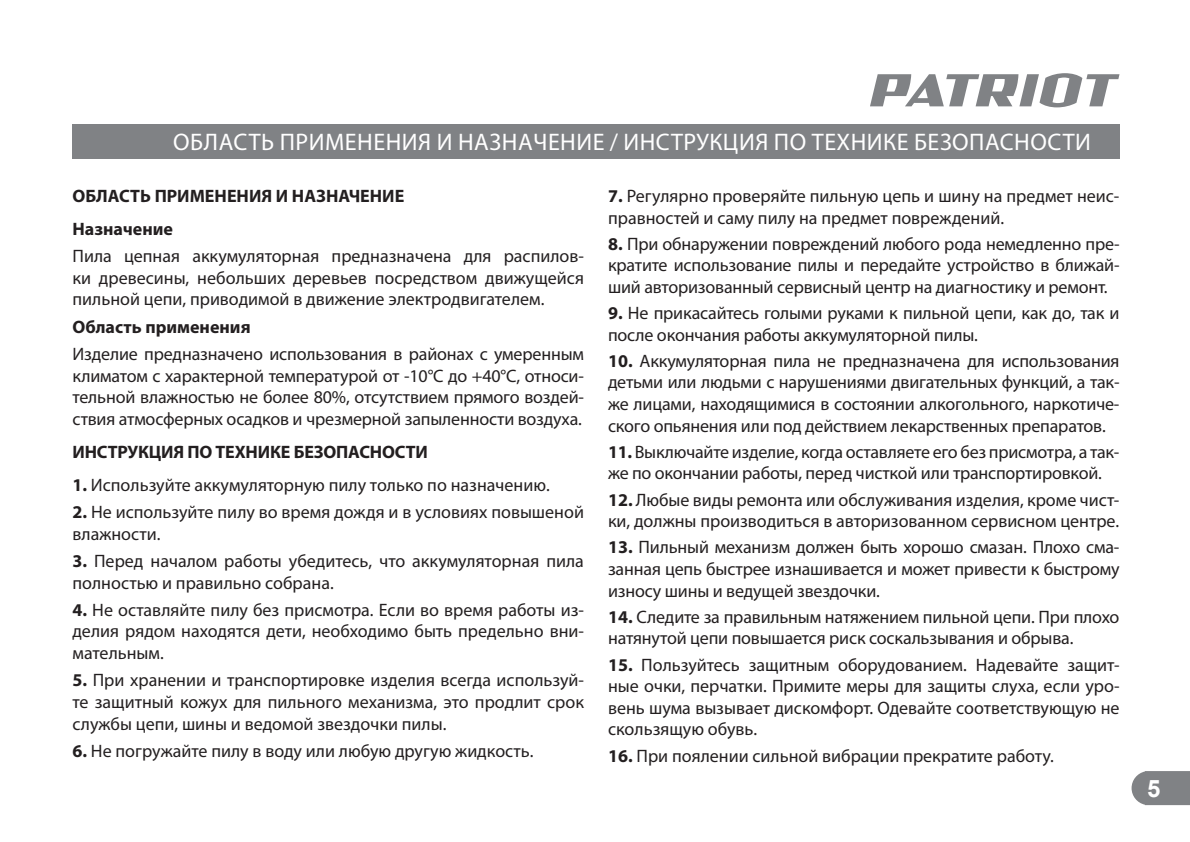
<style>
.page{position:relative;width:1190px;height:842px;background:#fff}
.page>*{position:absolute;margin:0;border:0;box-sizing:border-box;transform-origin:0 0}
.t1{font:24px "Myriad Pro";letter-spacing:.02em;color:#fff}
.t2{font:700 24px "Arial";color:#fff}
.t3{font:18px/21.6px "Myriad Pro";letter-spacing:-.005em;color:#231f20;text-align:justify}
.t4{font:700 18px/33px "Myriad Pro";color:#231f20}
.s1{font-weight:700}
</style>
<div class="page">
<svg style="left:1131px;top:771px;width:58px;height:33px;background:#888a8d"></svg>
<svg style="left:870px;top:73px;width:249px;height:34px"></svg>
<div style="left:72px;top:124px;width:1047px;height:34px;background:#808285"></div>
<h1 class="t1" style="left:173px;top:130px;width:919px">ОБЛАСТЬ ПРИМЕНЕНИЯ И НАЗНАЧЕНИЕ / ИНСТРУКЦИЯ ПО ТЕХНИКЕ БЕЗОПАСНОСТИ</h1>
<p class="t4" style="left:72px;top:180px;width:333px">ОБЛАСТЬ ПРИМЕНЕНИЯ И НАЗНАЧЕНИЕ<br>Назначение</p>
<p class="t3" style="left:72px;top:246px;width:513px">Пила цепная аккумуляторная предназначена для распилов&shy;ки древесины, небольших деревьев посредством движущейся пильной цепи, приводимой в движение электродвигателем.</p>
<p class="t4" style="left:72px;top:310px;width:180px">Область применения</p>
<p class="t3" style="left:72px;top:344px;width:513px">Изделие предназначено использования в районах с умеренным климатом с характерной температурой от -10°С до +40°С, относи&shy;тельной влажностью не более 80%, отсутствием прямого воздей&shy;ствия атмосферных осадков и чрезмерной запыленности воздуха.</p>
<p class="t4" style="left:72px;top:435px;width:357px">ИНСТРУКЦИЯ ПО ТЕХНИКЕ БЕЗОПАСНОСТИ</p>
<p class="t3" style="left:72px;top:474px;width:479px"><span class="s1">1.</span> Используйте аккумуляторную пилу только по назначению.</p>
<p class="t3" style="left:72px;top:501px;width:513px"><span class="s1">2.</span> Не используйте пилу во время дождя и в условиях повышеной влажности.</p>
<p class="t3" style="left:72px;top:550px;width:513px"><span class="s1">3.</span> Перед началом работы убедитесь, что аккумуляторная пила полностью и правильно собрана.</p>
<p class="t3" style="left:72px;top:599px;width:513px"><span class="s1">4.</span> Не оставляйте пилу без присмотра. Если во время работы из&shy;делия рядом находятся дети, необходимо быть предельно вни&shy;мательным.</p>
<p class="t3" style="left:72px;top:670px;width:513px"><span class="s1">5.</span> При хранении и транспортировке изделия всегда используй&shy;те защитный кожух для пильного механизма, это продлит срок службы цепи, шины и ведомой звездочки пилы.</p>
<p class="t3" style="left:72px;top:740px;width:462px"><span class="s1">6.</span> Не погружайте пилу в воду или любую другую жидкость.</p>
<p class="t3" style="left:608px;top:186px;width:513px"><span class="s1">7.</span> Регулярно проверяйте пильную цепь и шину на предмет неис&shy;правностей и саму пилу на предмет повреждений.</p>
<p class="t3" style="left:608px;top:233px;width:513px"><span class="s1">8.</span> При обнаружении повреждений любого рода немедленно пре&shy;кратите использование пилы и передайте устройство в ближай&shy;ший авторизованный сервисный центр на диагностику и ремонт.</p>
<p class="t3" style="left:608px;top:303px;width:513px"><span class="s1">9.</span> Не прикасайтесь голыми руками к пильной цепи, как до, так и после окончания работы аккумуляторной пилы.</p>
<p class="t3" style="left:608px;top:350px;width:513px"><span class="s1">10.</span> Аккумуляторная пила не предназначена для использования детьми или людьми с нарушениями двигательных функций, а так&shy;же лицами, находящимися в состоянии алкогольного, наркотиче&shy;ского опьянения или под действием лекарственных препаратов.</p>
<p class="t3" style="left:608px;top:441px;width:513px"><span class="s1">11.</span> Выключайте изделие, когда оставляете его без присмотра, а так&shy;же по окончании работы, перед чисткой или транспортировкой.</p>
<p class="t3" style="left:608px;top:489px;width:513px"><span class="s1">12.</span> Любые виды ремонта или обслуживания изделия, кроме чист&shy;ки, должны производиться в авторизованном сервисном центре.</p>
<p class="t3" style="left:608px;top:537px;width:513px"><span class="s1">13.</span> Пильный механизм должен быть хорошо смазан. Плохо сма&shy;занная цепь быстрее изнашивается и может привести к быстрому износу шины и ведущей звездочки.</p>
<p class="t3" style="left:608px;top:606px;width:513px"><span class="s1">14.</span> Следите за правильным натяжением пильной цепи. При плохо натянутой цепи повышается риск соскальзывания и обрыва.</p>
<p class="t3" style="left:608px;top:654px;width:513px"><span class="s1">15.</span> Пользуйтесь защитным оборудованием. Надевайте защит&shy;ные очки, перчатки. Примите меры для защиты слуха, если уро&shy;вень шума вызывает дискомфорт. Одевайте соответствующую не скользящую обувь.</p>
<p class="t3" style="left:608px;top:745px;width:447px"><span class="s1">16.</span> При поялении сильной вибрации прекратите работу.</p>
<h1 class="t2" style="left:1147px;top:774px;width:15px">5</h1>
</div>
